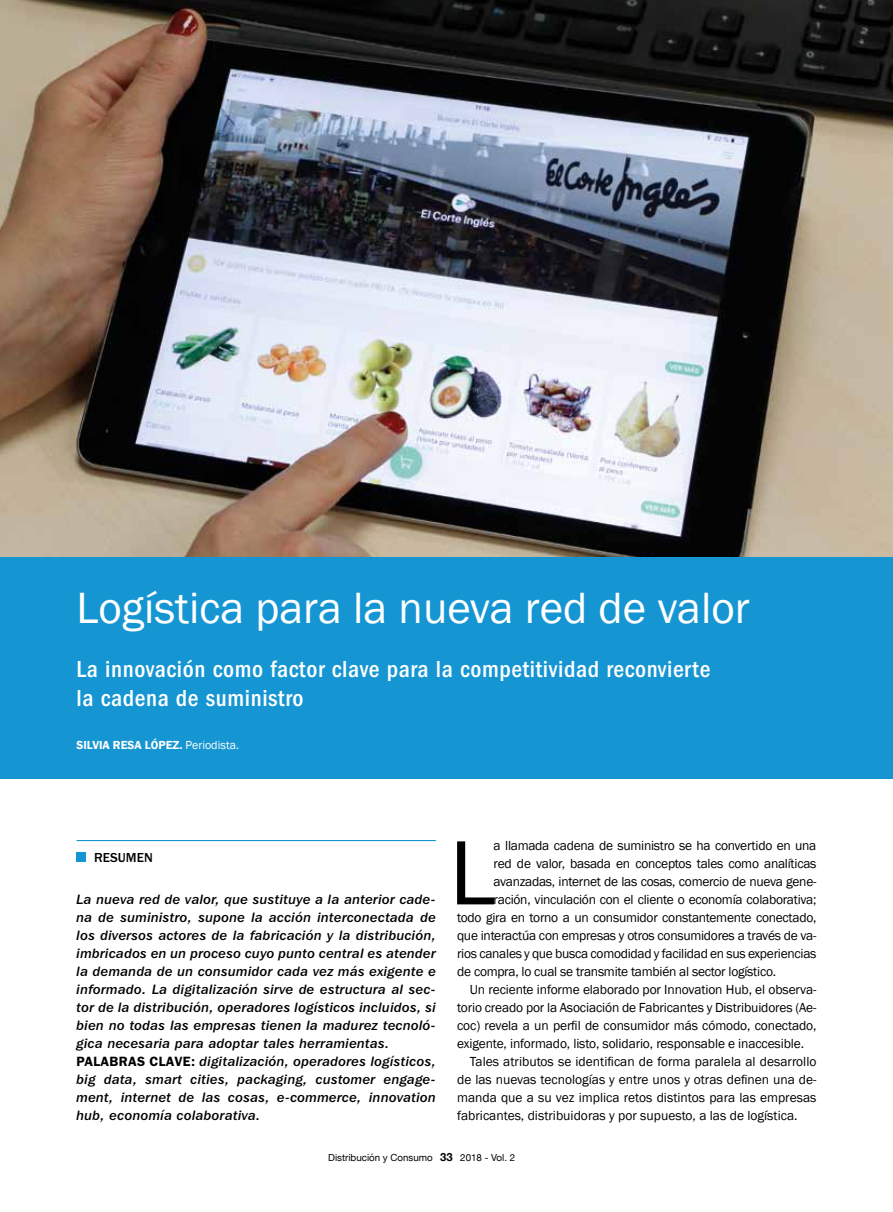
<style>
.page{position:relative;width:893px;height:1212px;background:#fff}
.page>*{position:absolute;margin:0;border:0;box-sizing:border-box;transform-origin:0 0}
.t1{font:94.5px "Franklin Gothic";color:#000}
.t2{font:45px "Franklin Gothic";color:#fff}
.t3{font:500 condensed 24px/28.8px "Franklin Gothic LT";letter-spacing:.025em;color:#fff}
.t4{font:13.5px "Franklin Gothic";letter-spacing:-.02em;color:#000}
.t5{font:13.5px/18px "Franklin Gothic IT Cby BT Med Ital";letter-spacing:.025em;color:#000}
.t6{font:13.5px "Franklin Gothic";color:#000}
.t7{font:500 13.5px "Franklin Gothic LT";color:#000}
.t8{font:600 12px "Franklin Gothic";color:#fff}
.t9{font:9.75px "Helvetica Neue";color:#000}
.s1{font-weight:400}
.s2{font-weight:700;font-size:11.25px}
.s3{font-family:"Franklin Gothic LT";font-weight:600}
</style>
<div class="page">
<img style="left:0;top:0;width:893px;height:557px">
<hr style="left:77px;top:840px;width:359px;height:1px;background:#1596d3">
<div style="left:77px;top:852px;width:9px;height:10px;background:#1596d3"></div>
<div style="left:0;top:557px;width:893px;height:221px;background:#1596d3"></div>
<h2 class="t2" style="left:77px;top:580px;width:675px">Logística para la nueva red de valor</h2>
<h3 class="t3" style="left:77px;top:655px;width:635px">La innovación como factor clave para la competitividad reconvierte la cadena de suministro</h3>
<p class="t8" style="left:77px;top:738px;width:164px">SILVIA RESA LÓPEZ. <span class="s1">Periodista.</span></p>
<h1 class="t1" style="left:449px;top:814px;width:48px">L</h1>
<p class="t4" style="left:494px;top:837px;width:324px">a llamada cadena de suministro se ha convertido en una</p>
<p class="t7" style="left:94px;top:849px;width:60px">RESUMEN</p>
<p class="t4" style="left:494px;top:855px;width:324px">red de valor, basada en conceptos tales como analíticas</p>
<p class="t4" style="left:494px;top:873px;width:324px">avanzadas, internet de las cosas, comercio de nueva gene-</p>
<p class="t4" style="left:494px;top:891px;width:324px">ración, vinculación con el cliente o economía colaborativa;</p>
<p class="t4" style="left:457px;top:909px;width:361px">todo gira en torno a un consumidor constantemente conectado,</p>
<p class="t4" style="left:457px;top:927px;width:361px">que interactúa con empresas y otros consumidores a través de va-</p>
<p class="t4" style="left:457px;top:945px;width:361px">rios canales y que busca comodidad y facilidad en sus experiencias</p>
<p class="t4" style="left:457px;top:963px;width:320px">de compra, lo cual se transmite también al sector logístico.</p>
<p class="t4" style="left:470px;top:981px;width:348px">Un reciente informe elaborado por Innovation Hub, el observa-</p>
<p class="t4" style="left:457px;top:999px;width:361px">torio creado por la Asociación de Fabricantes y Distribuidores (Ae-</p>
<p class="t4" style="left:457px;top:1017px;width:361px">coc) revela a un perfil de consumidor más cómodo, conectado,</p>
<p class="t4" style="left:457px;top:1035px;width:348px">exigente, informado, listo, solidario, responsable e inaccesible.</p>
<p class="t6" style="left:470px;top:1053px;width:348px">Tales atributos se identifican de forma paralela al desarrollo</p>
<p class="t6" style="left:457px;top:1071px;width:361px">de las nuevas tecnologías y entre unos y otras definen una de-</p>
<p class="t6" style="left:457px;top:1089px;width:361px">manda que a su vez implica retos distintos para las empresas</p>
<p class="t6" style="left:457px;top:1107px;width:342px">fabricantes, distribuidoras y por supuesto, a las de logística.</p>
<p class="t9" style="left:328px;top:1150px;width:188px">Distribución y Consumo <span class="s2">33</span> 2018 - Vol. 2</p>
<p class="t5" style="left:77px;top:890px;width:361px">La nueva red de valor, que sustituye a la anterior cade&shy;na de suministro, supone la acción interconectada de los diversos actores de la fabricación y la distribución, imbricados en un proceso cuyo punto central es atender la demanda de un consumidor cada vez más exigente e informado. La digitalización sirve de estructura al sec&shy;tor de la distribución, operadores logísticos incluidos, si bien no todas las empresas tienen la madurez tecnoló&shy;gica necesaria para adoptar tales herramientas.<br><span class="s3">PALABRAS CLAVE:</span> digitalización, operadores logísticos, big data, smart cities, packaging, customer engage&shy;ment, internet de las cosas, e-commerce, innovation hub, economía colaborativa.</p>
</div>
